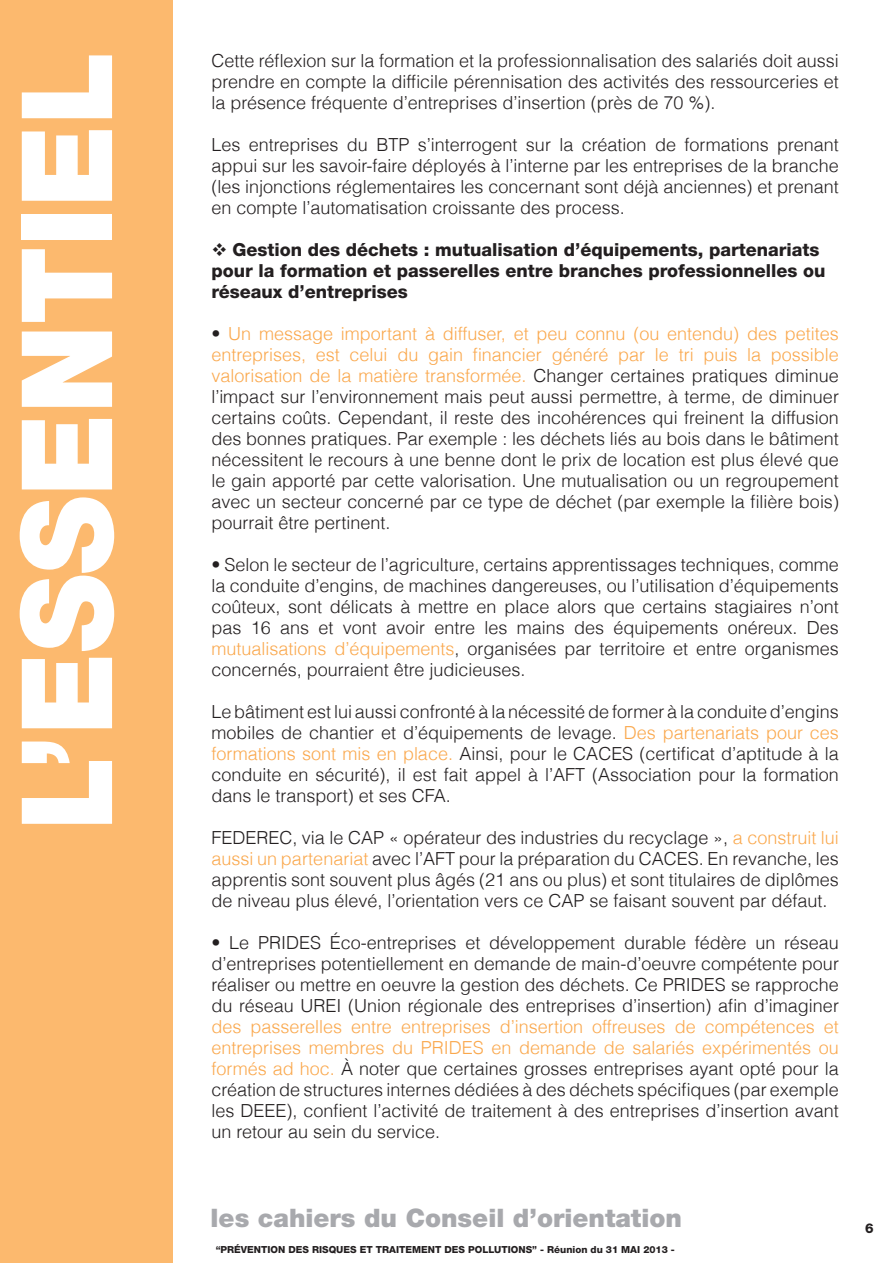
<style>
.page{position:relative;width:893px;height:1263px;background:#fff}
.page>*{position:absolute;margin:0;border:0;box-sizing:border-box;transform-origin:0 0}
.t1{font:900 126.45px "Helvetica Neue LT Std";color:#fff;scale:.93 1}
.t2{font:900 25.5px "Helvetica Neue LT Std";color:#a8a9ad}
.t3{font:300 18px/21px "Helvetica";color:#231f20;text-align:justify}
.t4{font:800 18px/21px "Helvetica Neue LT Std";color:#231f20}
.t5{font:800 13.5px "Helvetica Neue LT Std";color:#231f20}
.t6{font:800 9.75px "Helvetica Neue LT Std";color:#231f20}
.s1{color:#faa84d}
</style>
<div class="page">
<div style="left:0;top:1px;width:172px;height:1262px;background:#fcb96e"></div>
<p class="t1" style="left:-8px;top:830px;width:839px;rotate:-90deg">L’ESSENTIEL</p>
<p class="t3" style="left:211px;top:49px;width:629px">Cette réflexion sur la formation et la professionnalisation des salariés doit aussi prendre en compte la difficile pérennisation des activités des ressourceries et la présence fréquente d’entreprises d’insertion (près de 70 %).</p>
<p class="t3" style="left:211px;top:133px;width:629px">Les entreprises du BTP s’interrogent sur la création de formations prenant appui sur les savoir-faire déployés à l’interne par les entreprises de la branche (les injonctions réglementaires les concernant sont déjà anciennes) et prenant en compte l’automatisation croissante des process.</p>
<p class="t4" style="left:211px;top:239px;width:616px">❖ Gestion des déchets : mutualisation d’équipements, partenariats pour la formation et passerelles entre branches professionnelles ou réseaux d’entreprises</p>
<p class="t3" style="left:211px;top:322px;width:629px">• <span class="s1">Un message important à diffuser, et peu connu (ou entendu) des petites entreprises, est celui du gain financier généré par le tri puis la possible valorisation de la matière transformée.</span> Changer certaines pratiques diminue l’impact sur l’environnement mais peut aussi permettre, à terme, de diminuer certains coûts. Cependant, il reste des incohérences qui freinent la diffusion des bonnes pratiques. Par exemple : les déchets liés au bois dans le bâtiment nécessitent le recours à une benne dont le prix de location est plus élevé que le gain apporté par cette valorisation. Une mutualisation ou un regroupement avec un secteur concerné par ce type de déchet (par exemple la filière bois) pourrait être pertinent.</p>
<p class="t3" style="left:211px;top:553px;width:629px">• Selon le secteur de l’agriculture, certains apprentissages techniques, comme la conduite d’engins, de machines dangereuses, ou l’utilisation d’équipements coûteux, sont délicats à mettre en place alors que certains stagiaires n’ont pas 16 ans et vont avoir entre les mains des équipements onéreux. Des <span class="s1">mutualisations d’équipements</span>, organisées par territoire et entre organismes concernés, pourraient être judicieuses.</p>
<p class="t3" style="left:211px;top:700px;width:629px">Le bâtiment est lui aussi confronté à la nécessité de former à la conduite d’engins mobiles de chantier et d’équipements de levage. <span class="s1">Des partenariats pour ces formations sont mis en place.</span> Ainsi, pour le CACES (certificat d’aptitude à la conduite en sécurité), il est fait appel à l’AFT (Association pour la formation dans le transport) et ses CFA.</p>
<p class="t3" style="left:211px;top:826px;width:629px">FEDEREC, via le CAP « opérateur des industries du recyclage », <span class="s1">a construit lui aussi un partenariat</span> avec l’AFT pour la préparation du CACES. En revanche, les apprentis sont souvent plus âgés (21 ans ou plus) et sont titulaires de diplômes de niveau plus élevé, l’orientation vers ce CAP se faisant souvent par défaut.</p>
<p class="t3" style="left:211px;top:931px;width:629px">• Le PRIDES Éco-entreprises et développement durable fédère un réseau d’entreprises potentiellement en demande de main-d’oeuvre compétente pour réaliser ou mettre en oeuvre la gestion des déchets. Ce PRIDES se rapproche du réseau UREI (Union régionale des entreprises d’insertion) afin d’imaginer <span class="s1">des passerelles entre entreprises d’insertion offreuses de compétences et entreprises membres du PRIDES en demande de salariés expérimentés ou formés ad hoc.</span> À noter que certaines grosses entreprises ayant opté pour la création de structures internes dédiées à des déchets spécifiques (par exemple les DEEE), confient l’activité de traitement à des entreprises d’insertion avant un retour au sein du service.</p>
<h2 class="t2" style="left:211px;top:1202px;width:473px">les cahiers du Conseil d’orientation</h2>
<p class="t6" style="left:216px;top:1244px;width:461px">“PRÉVENTION DES RISQUES ET TRAITEMENT DES POLLUTIONS” - Réunion du 31 MAI 2013 -</p>
<p class="t5" style="left:865px;top:1220px;width:10px">6</p>
</div>
